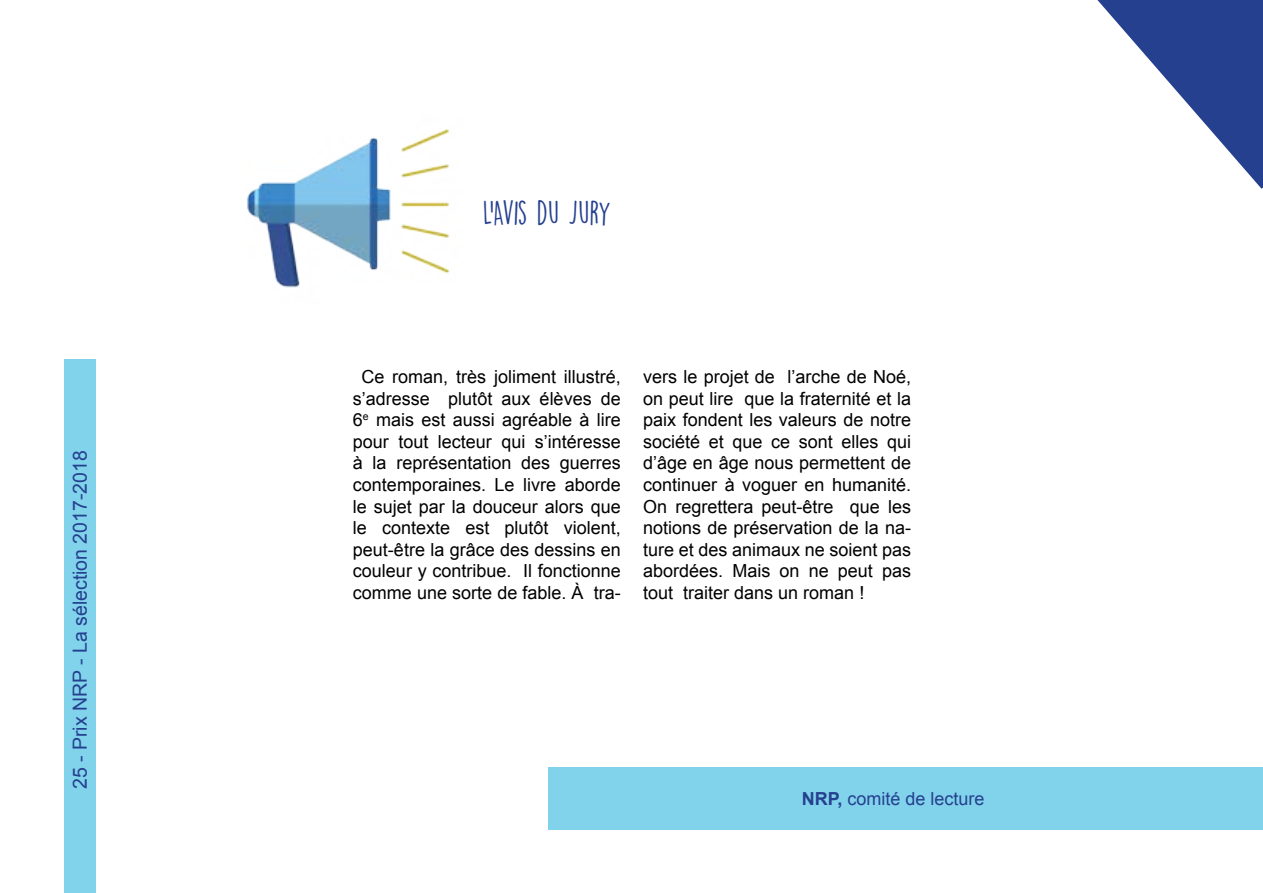
<style>
.page{position:relative;width:1263px;height:893px;background:#fff}
.page>*{position:absolute;margin:0;border:0;box-sizing:border-box;transform-origin:0 0}
.t1{font:30px "DK Lemon Yellow Sun";letter-spacing:-.04em;color:#25408f}
.t2{font:19.5px "Arial";color:#25408f}
.t3{font:18px/21.6px "Arial";color:#000;text-align:center}
.t4{font:18px "Arial";color:#25408f}
.s1{font-weight:700}
</style>
<div class="page">
<div style="left:64px;top:359px;width:32px;height:534px;background:#81d3eb"></div>
<img style="left:247px;top:129px;width:203px;height:159px">
<svg style="left:1097px;top:0;width:166px;height:189px"></svg>
<div style="left:549px;top:767px;width:714px;height:62px;background:#81d3eb"></div>
<p class="t2" style="left:67px;top:789px;width:340px;rotate:-90deg">25 - Prix NRP - La sélection 2017-2018</p>
<h1 class="t1" style="left:483px;top:194px;width:130px">L’AVIS DU JURY</h1>
<p class="t3" style="left:353px;top:366px;width:269px">Ce roman, très joliment illustré, s’adresse plutôt aux élèves de<br>6<sup>e</sup> mais est aussi agréable à lire pour tout lecteur qui s’intéresse à la représentation des guerres contemporaines. Le livre aborde le sujet par la douceur alors que le contexte est plutôt violent, peut-être la grâce des dessins en couleur y contribue. Il fonctionne comme une sorte de fable. À tra-</p>
<p class="t3" style="left:643px;top:366px;width:269px;text-align:justify">vers le projet de l’arche de Noé, on peut lire que la fraternité et la paix fondent les valeurs de notre société et que ce sont elles qui d’âge en âge nous permettent de continuer à voguer en humanité.<br>On regrettera peut-être que les notions de préservation de la na&shy;ture et des animaux ne soient pas abordées. Mais on ne peut pas tout traiter dans un roman !</p>
<p class="t4" style="left:802px;top:787px;width:184px"><span class="s1">NRP,</span> comité de lecture</p>
</div>
